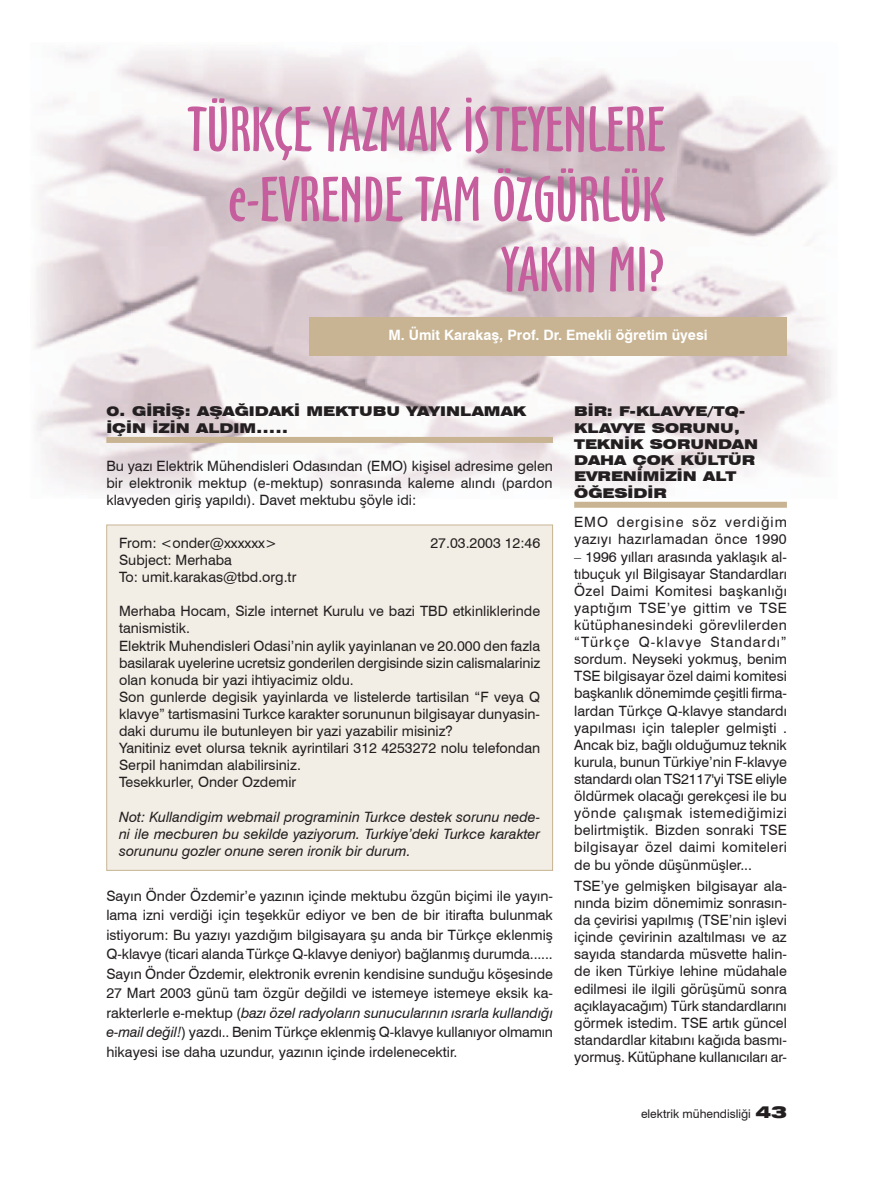
<style>
.page{position:relative;width:872px;height:1191px;background:#fff}
.page>*{position:absolute;margin:0;border:0;box-sizing:border-box;transform-origin:0 0}
.t1{font:58.35px/70.1px "Oz Handicraft BT";color:#c65e9e;text-align:right;scale:1.15 1}
.t2{font:14.25px/17.1px "Swiss 721 BT";color:#231f20;text-align:justify}
.t3{font:italic 14.25px/17.1px "Swiss 721 BT";color:#231f20;text-align:justify}
.t4{font:14.25px/17.1px "Swiss 721 BT";letter-spacing:.025em;color:#231f20}
.t5{font:700 14.25px "Swiss 721 BT";color:#fff}
.t6{font:900 expanded 13.5px/16.2px "Swiss 721 BT";color:#231f20}
.t7{font:12px "Swiss 721 BT";color:#231f20}
.s1{font-style:italic}
.s2{font-weight:900;font-stretch:expanded;font-size:16.5px}
</style>
<div class="page">
<img style="left:35px;top:195px;width:317px;height:299px">
<img style="left:352px;top:195px;width:323px;height:297px">
<img style="left:675px;top:89px;width:156px;height:388px">
<div style="left:107px;top:525px;width:445px;height:345px;background:#f2eee5"></div>
<div style="left:106px;top:524px;width:447px;height:346px;border:1px solid #c8b493"></div>
<div style="left:574px;top:502px;width:213px;height:6px;background:#c8b493"></div>
<div style="left:309px;top:317px;width:478px;height:38px;background:#c8b493"></div>
<div style="left:106px;top:437px;width:447px;height:6px;background:#c8b493"></div>
<h1 class="t1" style="left:187px;top:95px;width:417px">TÜRKÇE YAZMAK İSTEYENLERE e-EVRENDE TAM ÖZGÜRLÜK<br>YAKIN MI?</h1>
<p class="t5" style="left:388px;top:326px;width:321px">M. Ümit Karakaş, Prof. Dr. Emekli öğretim üyesi</p>
<p class="t6" style="left:106px;top:403px;width:421px">0. GİRİŞ: AŞAĞIDAKİ MEKTUBU YAYINLAMAK<br>İÇİN İZİN ALDIM.....</p>
<p class="t2" style="left:106px;top:457px;width:448px">Bu yazı Elektrik Mühendisleri Odasından (EMO) kişisel adresime gelen bir elektronik mektup (e-mektup) sonrasında kaleme alındı (pardon klavyeden giriş yapıldı). Davet mektubu şöyle idi:</p>
<p class="t2" style="left:119px;top:534px;width:159px">From: &lt;onder@xxxxxx&gt;</p>
<p class="t2" style="left:430px;top:534px;width:111px">27.03.2003 12:46</p>
<p class="t2" style="left:119px;top:551px;width:179px">Subject: Merhaba<br>To: umit.karakas@tbd.org.tr</p>
<p class="t2" style="left:119px;top:602px;width:422px;text-align:left">Merhaba Hocam, Sizle internet Kurulu ve bazi TBD etkinliklerinde tanismistik.<br>Elektrik Muhendisleri Odasi’nin aylik yayinlanan ve 20.000 den fazla basilarak uyelerine ucretsiz gonderilen dergisinde sizin calismalariniz olan konuda bir yazi ihtiyacimiz oldu.<br>Son gunlerde degisik yayinlarda ve listelerde tartisilan “F veya Q klavye” tartismasini Turkce karakter sorununun bilgisayar dunyasin&shy;daki durumu ile butunleyen bir yazi yazabilir misiniz?<br>Yanitiniz evet olursa teknik ayrintilari 312 4253272 nolu telefondan Serpil hanimdan alabilirsiniz.<br>Tesekkurler, Onder Ozdemir</p>
<p class="t3" style="left:119px;top:808px;width:422px">Not: Kullandigim webmail programinin Turkce destek sorunu nede&shy;ni ile mecburen bu sekilde yaziyorum. Turkiye’deki Turkce karakter sorununu gozler onune seren ironik bir durum.</p>
<p class="t2" style="left:106px;top:886px;width:448px;line-height:19.5px">Sayın Önder Özdemir’e yazının içinde mektubu özgün biçimi ile yayın&shy;lama izni verdiği için teşekkür ediyor ve ben de bir itirafta bulunmak istiyorum: Bu yazıyı yazdığım bilgisayara şu anda bir Türkçe eklenmiş Q-klavye (ticari alanda Türkçe Q-klavye deniyor) bağlanmış durumda......<br>Sayın Önder Özdemir, elektronik evrenin kendisine sunduğu köşesinde 27 Mart 2003 günü tam özgür değildi ve istemeye istemeye eksik ka&shy;rakterlerle e-mektup (<span class="s1">bazı özel radyoların sunucularının ısrarla kullandığı e-mail değil!</span>) yazdı.. Benim Türkçe eklenmiş Q-klavye kullanıyor olmamın hikayesi ise daha uzundur, yazının içinde irdelenecektir.</p>
<p class="t6" style="left:574px;top:403px;width:185px">BİR: F-KLAVYE/TQ-<br>KLAVYE SORUNU,<br>TEKNİK SORUNDAN<br>DAHA ÇOK KÜLTÜR<br>EVRENİMİZİN ALT<br>ÖĞESİDİR</p>
<p class="t4" style="left:574px;top:513px;width:214px">EMO dergisine söz verdiğim yazıyı hazırlamadan önce 1990</p>
<p class="t2" style="left:574px;top:548px;width:214px">– 1996 yılları arasında yaklaşık al&shy;tıbuçuk yıl Bilgisayar Standardları Özel Daimi Komitesi başkanlığı yaptığım TSE’ye gittim ve TSE kütüphanesindeki görevlilerden “Türkçe Q-klavye Standardı” sordum. Neyseki yokmuş, benim TSE bilgisayar özel daimi komitesi başkanlık dönemimde çeşitli firma&shy;lardan Türkçe Q-klavye standardı yapılması için talepler gelmişti .<br>Ancak biz, bağlı olduğumuz teknik kurula, bunun Türkiye’nin F-klavye standardı olan TS2117'yi TSE eliyle öldürmek olacağı gerekçesi ile bu yönde çalışmak istemediğimizi belirtmiştik. Bizden sonraki TSE bilgisayar özel daimi komiteleri de bu yönde düşünmüşler...</p>
<p class="t2" style="left:574px;top:877px;width:214px">TSE’ye gelmişken bilgisayar ala&shy;nında bizim dönemimiz sonrasın&shy;da çevirisi yapılmış (TSE’nin işlevi içinde çevirinin azaltılması ve az sayıda standarda müsvette halin&shy;de iken Türkiye lehine müdahale edilmesi ile ilgili görüşümü sonra açıklayacağım) Türk standardlarını görmek istedim. TSE artık güncel standardlar kitabını kağıda basmı&shy;yormuş. Kütüphane kullanıcıları ar-</p>
<p class="t7" style="left:641px;top:1107px;width:147px">elektrik mühendisliği <span class="s2">43</span></p>
</div>
